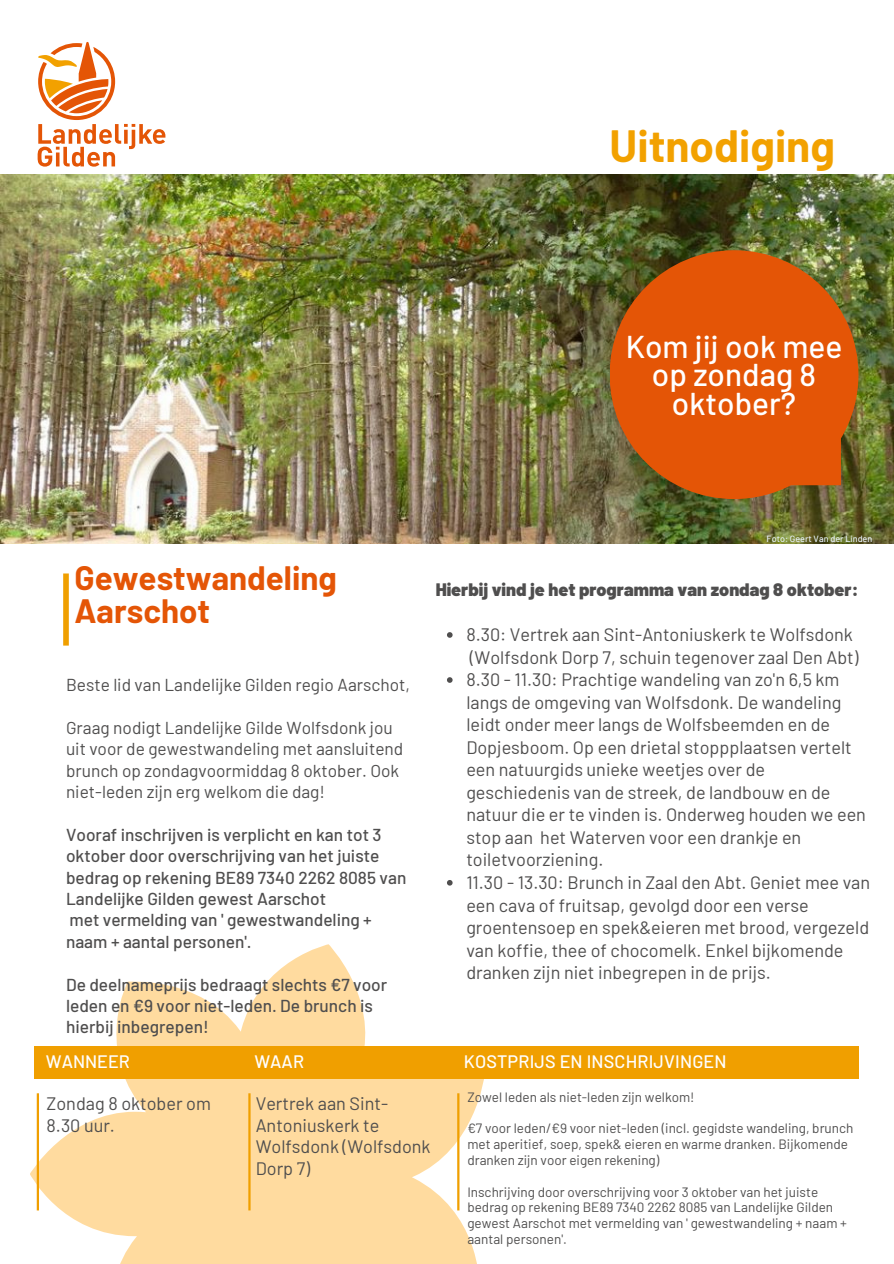
<style>
.page{position:relative;width:894px;height:1264px;background:#fff}
.page>*{position:absolute;margin:0;border:0;box-sizing:border-box;transform-origin:0 0}
.t1{font:700 44.1px "Barlow";color:#f2a100}
.t2{font:700 33px/32.7px "Barlow";color:#e45506}
.t3{font:500 31.5px/28.2px "Barlow";color:#fff;text-align:center}
.t4{font:18px/22.5px "Barlow";color:#4f4e4e}
.t5{font:900 18px "Barlow";color:#4f4e4e}
.t6{font:500 18px "Barlow";letter-spacing:.01em;color:#fff}
.t7{font:500 17.25px/21.5px "Barlow";color:#4f4e4e}
.t8{font:17.25px/21.5px "Barlow";color:#4f4e4e}
.t9{font:13.5px/15.8px "Barlow";color:#4f4e4e}
.t10{font:500 9px "Barlow";color:#e8f2f8}
</style>
<div class="page">
<svg style="left:37px;top:42px;width:128px;height:125px"></svg>
<img style="left:0;top:174px;width:893px;height:370px">
<svg style="left:609px;top:250px;width:249px;height:249px;fill:#e45506"></svg>
<svg style="left:447px;top:632px;width:5px;height:5px"></svg>
<svg style="left:447px;top:677px;width:5px;height:6px"></svg>
<svg style="left:447px;top:880px;width:5px;height:5px"></svg>
<div style="left:63px;top:573px;width:6px;height:72px;background:#f09f00"></div>
<svg style="left:30px;top:944px;width:454px;height:319px;fill:#ffdb9f"></svg>
<div style="left:34px;top:1046px;width:824px;height:32px;background:#f09f00"></div>
<hr style="left:37px;top:1093px;width:2px;height:117px;background:#f09f00">
<hr style="left:248px;top:1093px;width:2px;height:117px;background:#f09f00">
<hr style="left:457px;top:1093px;width:2px;height:117px;background:#f09f00">
<p class="t1" style="left:609px;top:118px;width:227px">Uitnodiging</p>
<p class="t3" style="left:625px;top:331px;width:218px">Kom jij ook mee op zondag 8 oktober?</p>
<p class="t2" style="left:74px;top:560px;width:264px">Gewestwandeling<br>Aarschot</p>
<p class="t8" style="left:66px;top:673px;width:345px">Beste lid van Landelijke Gilden regio Aarschot,</p>
<p class="t8" style="left:66px;top:716px;width:339px">Graag nodigt Landelijke Gilde Wolfsdonk jou uit voor de gewestwandeling met aansluitend brunch op zondagvoormiddag 8 oktober. Ook niet-leden zijn erg welkom die dag!</p>
<p class="t7" style="left:66px;top:823px;width:342px">Vooraf inschrijven is verplicht en kan tot 3 oktober door overschrijving van het juiste bedrag op rekening BE89 7340 2262 8085 van Landelijke Gilden gewest Aarschot</p>
<p class="t7" style="left:66px;top:908px;width:307px">met vermelding van ' gewestwandeling + naam + aantal personen'.</p>
<p class="t7" style="left:66px;top:972px;width:323px">De deelnameprijs bedraagt slechts €7 voor leden en €9 voor niet-leden. De brunch is hierbij inbegrepen!</p>
<p class="t6" style="left:46px;top:1050px;width:86px">WANNEER</p>
<p class="t6" style="left:254px;top:1050px;width:51px">WAAR</p>
<p class="t10" style="left:766px;top:533px;width:107px">Foto: Geert Van der Linden</p>
<p class="t5" style="left:435px;top:578px;width:424px">Hierbij vind je het programma van zondag 8 oktober:</p>
<p class="t4" style="left:466px;top:622px;width:393px">8.30: Vertrek aan Sint-Antoniuskerk te Wolfsdonk (Wolfsdonk Dorp 7, schuin tegenover zaal Den Abt)</p>
<p class="t4" style="left:466px;top:667px;width:401px">8.30 - 11.30: Prachtige wandeling van zo'n 6,5 km langs de omgeving van Wolfsdonk. De wandeling leidt onder meer langs de Wolfsbeemden en de Dopjesboom. Op een drietal stoppplaatsen vertelt een natuurgids unieke weetjes over de geschiedenis van de streek, de landbouw en de natuur die er te vinden is. Onderweg houden we een stop aan het Waterven voor een drankje en toiletvoorziening.</p>
<p class="t4" style="left:466px;top:870px;width:405px">11.30 - 13.30: Brunch in Zaal den Abt. Geniet mee van een cava of fruitsap, gevolgd door een verse groentensoep en spek&amp;eieren met brood, vergezeld van koffie, thee of chocomelk. Enkel bijkomende dranken zijn niet inbegrepen in de prijs.</p>
<p class="t6" style="left:463px;top:1050px;width:264px">KOSTPRIJS EN INSCHRIJVINGEN</p>
<p class="t4" style="left:47px;top:1092px;width:166px;line-height:21.5px">Zondag 8 oktober om<br>8.30 uur.</p>
<p class="t4" style="left:256px;top:1092px;width:176px;line-height:21.5px">Vertrek aan Sint-<br>Antoniuskerk te<br>Wolfsdonk (Wolfsdonk<br>Dorp 7)</p>
<p class="t9" style="left:467px;top:1088px;width:229px">Zowel leden als niet-leden zijn welkom!</p>
<p class="t9" style="left:467px;top:1120px;width:387px">€7 voor leden/€9 voor niet-leden (incl. gegidste wandeling, brunch met aperitief, soep, spek&amp; eieren en warme dranken. Bijkomende dranken zijn voor eigen rekening)</p>
<p class="t9" style="left:467px;top:1183px;width:381px">Inschrijving door overschrijving voor 3 oktober van het juiste bedrag op rekening BE89 7340 2262 8085 van Landelijke Gilden gewest Aarschot met vermelding van ' gewestwandeling + naam + aantal personen'.</p>
</div>
